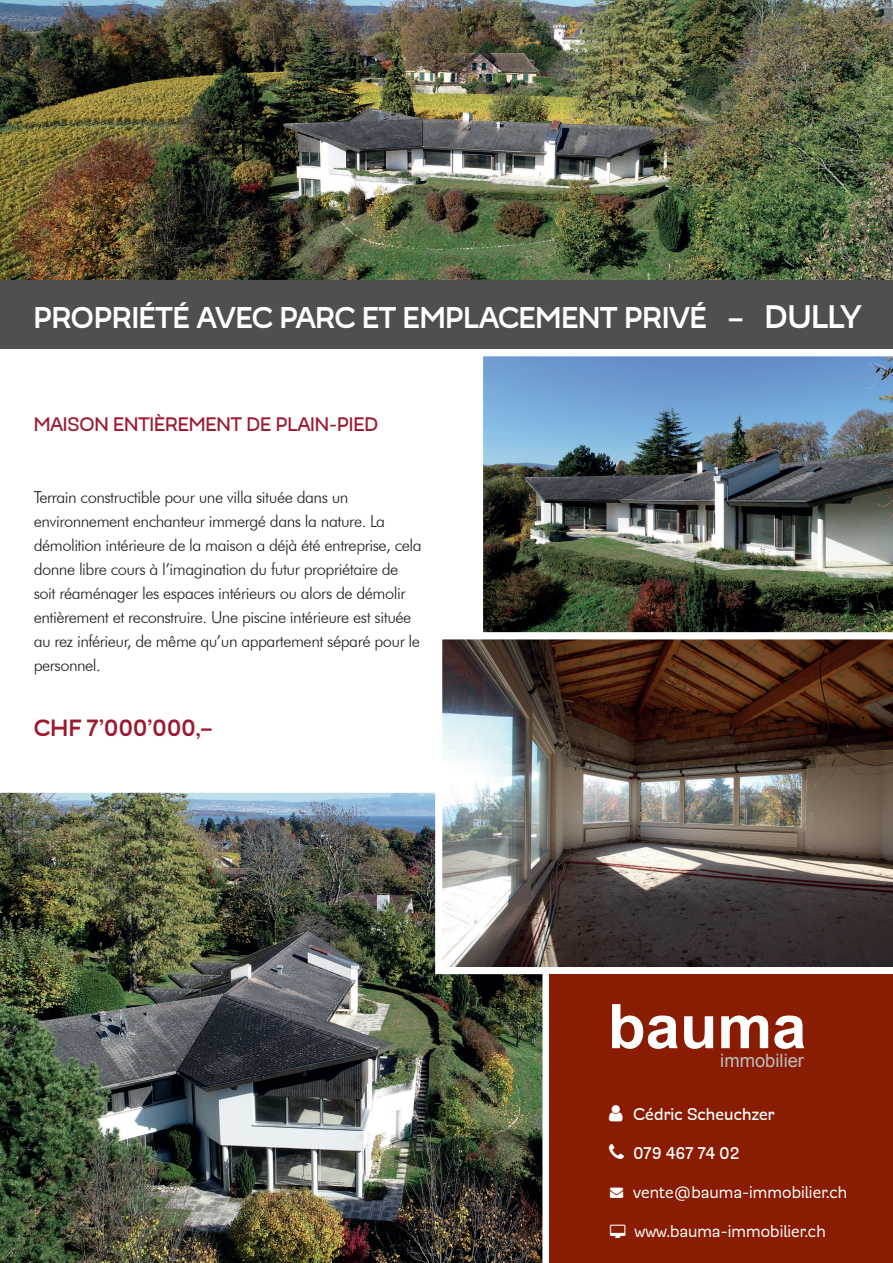
<style>
.page{position:relative;width:893px;height:1263px;background:#fff}
.page>*{position:absolute;margin:0;border:0;box-sizing:border-box;transform-origin:0 0}
.t1{font:700 34.5px "Modernica";letter-spacing:-.005em;color:#fff}
.t2{font:700 27px "Modernica";letter-spacing:-.01em;color:#9c1a30}
.t3{font:500 22.5px "Modernica";letter-spacing:-.01em;color:#9c1a30}
.t4{font:19.5px "Modernica";letter-spacing:-.01em;color:#fff}
.t5{font:500 19.5px "Modernica";letter-spacing:-.01em;color:#fff}
.t6{font:18.45px "Modernica";color:#fff}
.t7{font:18.45px "Arial";color:#bcbdc0}
.t8{font:300 16.5px/24px "Futura BT";letter-spacing:-.03em;color:#231f20}
.s1{font-size:37.5px}
</style>
<div class="page">
<img style="left:0;top:0;width:893px;height:281px">
<div style="left:0;top:281px;width:893px;height:68px;background:#4e4f50"></div>
<img style="left:0;top:792px;width:550px;height:471px">
<img style="left:483px;top:356px;width:410px;height:276px">
<img style="left:435px;top:632px;width:458px;height:342px">
<div style="left:550px;top:974px;width:343px;height:289px;background:#891c02"></div>
<svg style="left:612px;top:1004px;width:66px;height:45px"></svg>
<svg style="left:684px;top:1016px;width:29px;height:33px"></svg>
<svg style="left:721px;top:1015px;width:47px;height:33px"></svg>
<svg style="left:774px;top:1015px;width:30px;height:34px"></svg>
<h1 class="t1" style="left:34px;top:302px;width:829px">PROPRIÉTÉ AVEC PARC ET EMPLACEMENT PRIVÉ – <span class="s1">DULLY</span></h1>
<h3 class="t3" style="left:34px;top:414px;width:346px">MAISON ENTIÈREMENT DE PLAIN-PIED</h3>
<p class="t8" style="left:34px;top:485px;width:390px">Terrain constructible pour une villa située dans un environnement enchanteur immergé dans la nature. La démolition intérieure de la maison a déjà été entreprise, cela donne libre cours à l’imagination du futur propriétaire de soit réaménager les espaces intérieurs ou alors de démolir entièrement et reconstruire. Une piscine intérieure est située au rez inférieur, de même qu’un appartement séparé pour le personnel.</p>
<h2 class="t2" style="left:34px;top:715px;width:181px">CHF 7’000’000,–</h2>
<p class="t7" style="left:720px;top:1048px;width:85px">immobilier</p>
<p class="t5" style="left:633px;top:1105px;width:143px">Cédric Scheuchzer</p>
<p class="t5" style="left:633px;top:1144px;width:108px">079 467 74 02</p>
<p class="t4" style="left:610px;top:1183px;width:239px">→ vente@bauma-immobilier.ch</p>
<p class="t6" style="left:617px;top:1150px;width:107px">Agence Bauma</p>
<p class="t4" style="left:634px;top:1222px;width:193px">www.bauma-immobilier.ch</p>
</div>
